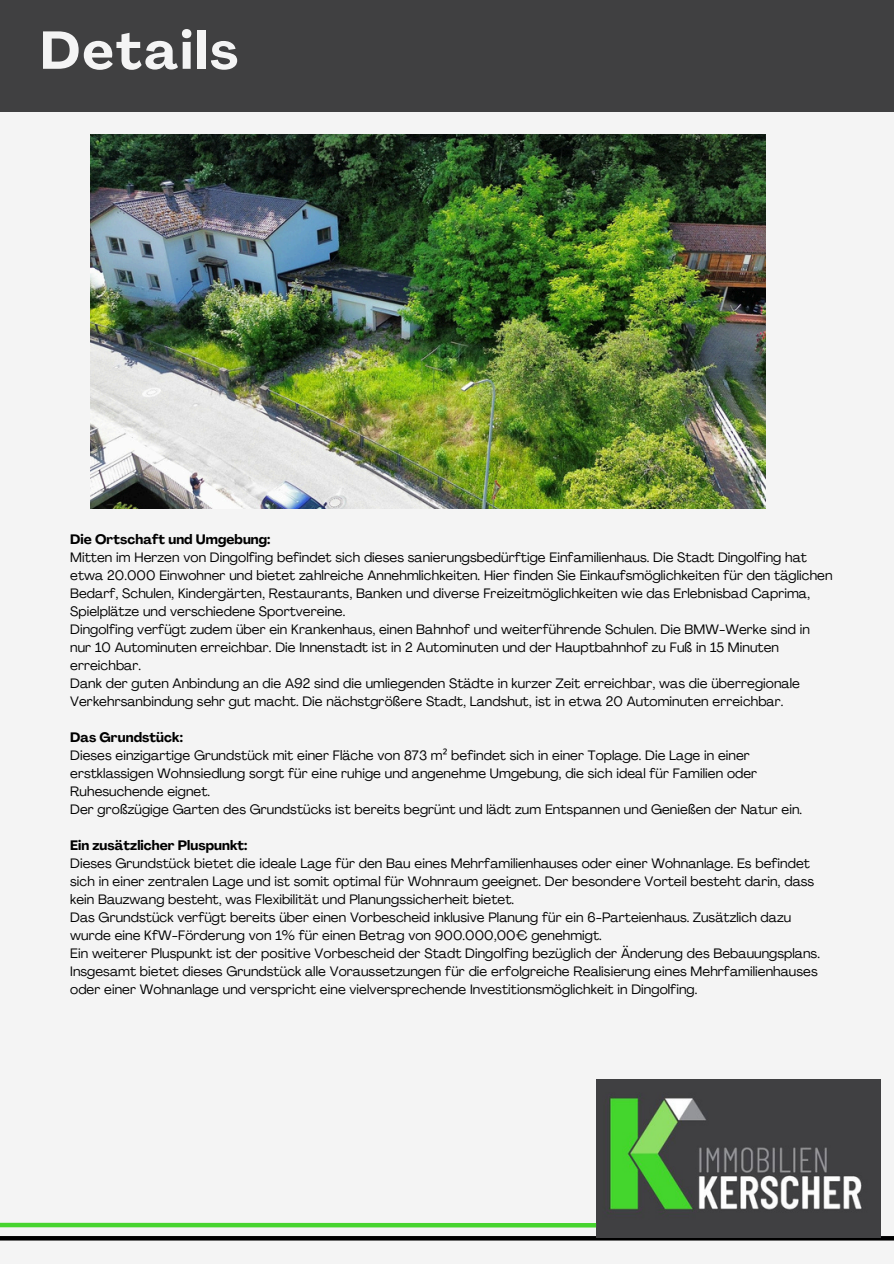
<style>
.page{position:relative;width:894px;height:1264px;background:#fff}
.page>*{position:absolute;margin:0;border:0;box-sizing:border-box;transform-origin:0 0}
.t1{font:700 52.5px "Agrandir";letter-spacing:.045em;color:#f4f4f4}
.t2{font:13.5px/18px "Agrandir";letter-spacing:.005em;color:#000}
.t3{font:700 13.5px "Agrandir";letter-spacing:.005em;color:#000}
.s1{font-family:"Noto Sans"}
</style>
<div class="page">
<div style="left:0;top:0;width:893px;height:1263px;background:#f4f4f4"></div>
<div style="left:0;top:0;width:893px;height:111px;background:#404041"></div>
<div style="left:0;top:1235px;width:893px;height:5px;background:#000"></div>
<img style="left:596px;top:1079px;width:284px;height:158px">
<div style="left:0;top:1222px;width:596px;height:5px;background:#46d42e"></div>
<img style="left:91px;top:135px;width:673px;height:373px">
<p class="t1" style="left:40px;top:29px;width:199px">Details</p>
<p class="t3" style="left:70px;top:533px;width:202px">Die Ortschaft und Umgebung:</p>
<p class="t2" style="left:70px;top:549px;width:763px">Mitten im Herzen von Dingolfing befindet sich dieses sanierungsbedürftige Einfamilienhaus. Die Stadt Dingolfing hat etwa 20.000 Einwohner und bietet zahlreiche Annehmlichkeiten. Hier finden Sie Einkaufsmöglichkeiten für den täglichen Bedarf, Schulen, Kindergärten, Restaurants, Banken und diverse Freizeitmöglichkeiten wie das Erlebnisbad Caprima, Spielplätze und verschiedene Sportvereine.</p>
<p class="t2" style="left:70px;top:621px;width:741px">Dingolfing verfügt zudem über ein Krankenhaus, einen Bahnhof und weiterführende Schulen. Die BMW-Werke sind in nur 10 Autominuten erreichbar. Die Innenstadt ist in 2 Autominuten und der Hauptbahnhof zu Fuß in 15 Minuten erreichbar.</p>
<p class="t2" style="left:70px;top:675px;width:731px">Dank der guten Anbindung an die A92 sind die umliegenden Städte in kurzer Zeit erreichbar, was die überregionale<br>Verkehrsanbindung sehr gut macht. Die nächstgrößere Stadt, Landshut, ist in etwa 20 Autominuten erreichbar.</p>
<p class="t3" style="left:70px;top:731px;width:114px">Das Grundstück:</p>
<p class="t2" style="left:70px;top:747px;width:688px">Dieses einzigartige Grundstück mit einer Fläche von 873 m<span class="s1">²</span> befindet sich in einer Toplage. Die Lage in einer erstklassigen Wohnsiedlung sorgt für eine ruhige und angenehme Umgebung, die sich ideal für Familien oder<br>Ruhesuchende eignet.</p>
<p class="t2" style="left:70px;top:801px;width:733px">Der großzügige Garten des Grundstücks ist bereits begrünt und lädt zum Entspannen und Genießen der Natur ein.</p>
<p class="t3" style="left:70px;top:839px;width:179px">Ein zusätzlicher Pluspunkt:</p>
<p class="t2" style="left:70px;top:855px;width:745px">Dieses Grundstück bietet die ideale Lage für den Bau eines Mehrfamilienhauses oder einer Wohnanlage. Es befindet sich in einer zentralen Lage und ist somit optimal für Wohnraum geeignet. Der besondere Vorteil besteht darin, dass kein Bauzwang besteht, was Flexibilität und Planungssicherheit bietet.</p>
<p class="t2" style="left:70px;top:909px;width:722px">Das Grundstück verfügt bereits über einen Vorbescheid inklusive Planung für ein 6-Parteienhaus. Zusätzlich dazu wurde eine KfW-Förderung von 1% für einen Betrag von 900.000,00€ genehmigt.</p>
<p class="t2" style="left:70px;top:945px;width:751px">Ein weiterer Pluspunkt ist der positive Vorbescheid der Stadt Dingolfing bezüglich der Änderung des Bebauungsplans.</p>
<p class="t2" style="left:70px;top:963px;width:748px">Insgesamt bietet dieses Grundstück alle Voraussetzungen für die erfolgreiche Realisierung eines Mehrfamilienhauses oder einer Wohnanlage und verspricht eine vielversprechende Investitionsmöglichkeit in Dingolfing.</p>
</div>
